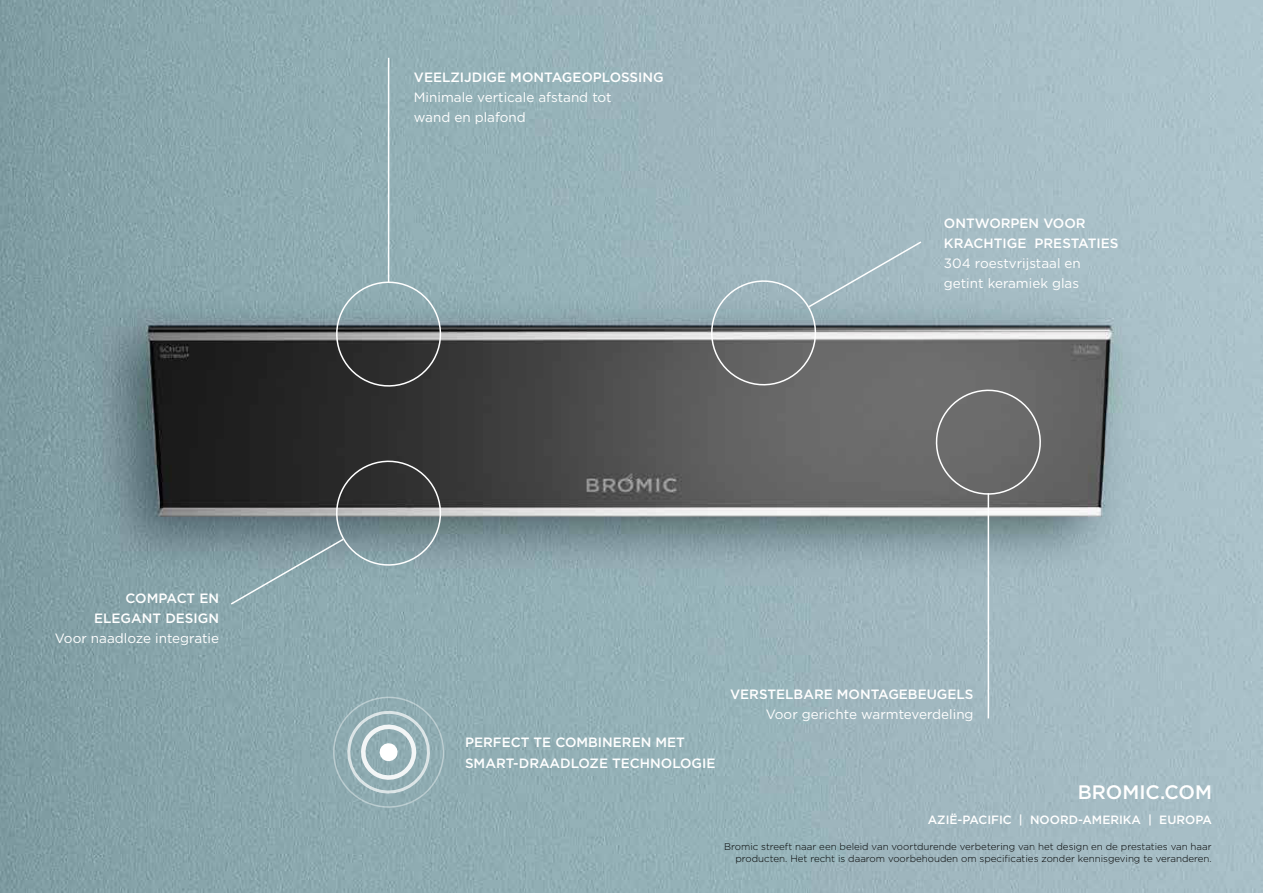
<style>
.page{position:relative;width:1263px;height:893px;background:#fff}
.page>*{position:absolute;margin:0;border:0;box-sizing:border-box;transform-origin:0 0}
.t1{font:500 19.5px "Gotham";color:#fff}
.t2{font:500 13.5px/20.2px "Gotham";color:#fff}
.t3{font:13.5px/20.2px "Gotham";color:#fff}
.t4{font:500 12px "Gotham";color:#fff}
.t5{font:300 9.75px/12px "Gotham";color:#000;text-align:right}
</style>
<div class="page">
<img style="left:1px;top:0;width:1262px;height:893px">
<svg style="left:329px;top:275px;width:119px;height:118px;background:#646f72"></svg>
<div style="left:929px;top:383px;width:118px;height:118px;background:#6a6a6a"></div>
<hr style="left:988px;top:493px;width:1px;height:225px;background:#fff">
<hr style="left:388px;top:58px;width:1px;height:225px;background:#fff">
<svg style="left:229px;top:452px;width:219px;height:154px;background:#677579"></svg>
<svg style="left:704px;top:240px;width:219px;height:154px;background:#8d9a9e"></svg>
<svg style="left:326px;top:690px;width:125px;height:125px;background:#99b3b9"></svg>
<h2 class="t2" style="left:94px;top:588px;width:126px;text-align:right">COMPACT EN<br>ELEGANT DESIGN</h2>
<h2 class="t3" style="left:55px;top:629px;width:166px">Voor naadloze integratie</h2>
<h2 class="t2" style="left:414px;top:67px;width:251px">VEELZIJDIGE MONTAGEOPLOSSING</h2>
<h2 class="t3" style="left:414px;top:88px;width:199px">Minimale verticale afstand tot wand en plafond</h2>
<h2 class="t2" style="left:944px;top:213px;width:176px">ONTWORPEN VOOR<br>KRACHTIGE PRESTATIES</h2>
<h2 class="t3" style="left:944px;top:254px;width:139px">304 roestvrijstaal en getint keramiek glas</h2>
<h2 class="t2" style="left:465px;top:733px;width:252px">PERFECT TE COMBINEREN MET<br>SMART-DRAADLOZE TECHNOLOGIE</h2>
<h2 class="t2" style="left:730px;top:684px;width:245px">VERSTELBARE MONTAGEBEUGELS</h2>
<h2 class="t3" style="left:766px;top:705px;width:209px">Voor gerichte warmteverdeling</h2>
<h1 class="t1" style="left:1078px;top:782px;width:136px">BROMIC.COM</h1>
<p class="t4" style="left:928px;top:813px;width:286px">AZIË-PACIFIC | NOORD-AMERIKA | EUROPA</p>
<p class="t5" style="left:724px;top:841px;width:489px">Bromic streeft naar een beleid van voortdurende verbetering van het design en de prestaties van haar producten. Het recht is daarom voorbehouden om specificaties zonder kennisgeving te veranderen.</p>
</div>
